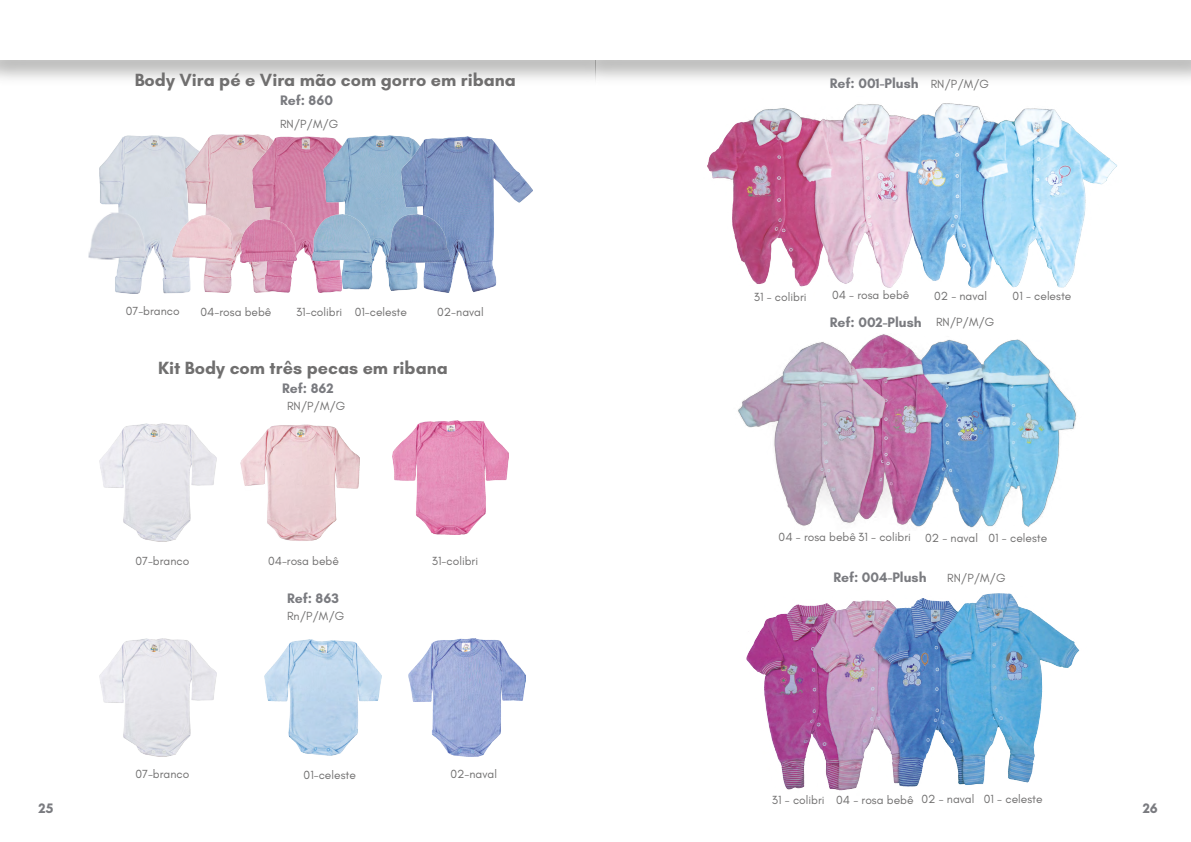
<style>
.page{position:relative;width:1191px;height:842px;background:#fff}
.page>*{position:absolute;margin:0;border:0;box-sizing:border-box;transform-origin:0 0}
.t1{font:700 18px "Glacial Indifference";color:#706f6f}
.t2{font:700 14px "Glacial Indifference";color:#7a7b80}
.t3{font:12px "Glacial Indifference";color:#706f6f}
.s1{font-weight:400;font-size:12px;color:#706f6f}
</style>
<div class="page">
<img style="left:409px;top:639px;width:117px;height:118px">
<img style="left:100px;top:136px;width:130px;height:157px">
<img style="left:88px;top:212px;width:59px;height:48px">
<img style="left:186px;top:135px;width:81px;height:157px">
<img style="left:173px;top:216px;width:61px;height:45px">
<img style="left:253px;top:136px;width:89px;height:156px">
<img style="left:240px;top:220px;width:56px;height:42px">
<img style="left:323px;top:136px;width:79px;height:154px">
<img style="left:312px;top:214px;width:60px;height:49px">
<img style="left:402px;top:136px;width:130px;height:156px">
<img style="left:387px;top:215px;width:63px;height:47px">
<img style="left:100px;top:424px;width:116px;height:118px">
<img style="left:241px;top:424px;width:119px;height:117px">
<img style="left:392px;top:420px;width:117px;height:115px">
<img style="left:100px;top:639px;width:116px;height:118px">
<img style="left:265px;top:640px;width:117px;height:116px">
<img style="left:707px;top:103px;width:410px;height:185px">
<img style="left:738px;top:334px;width:339px;height:194px">
<img style="left:746px;top:593px;width:334px;height:198px">
<p class="t2" style="left:38px;top:799px;width:16px">25</p>
<h1 class="t1" style="left:135px;top:69px;width:383px">Body Vira pé e Vira mão com gorro em ribana</h1>
<p class="t2" style="left:280px;top:92px;width:54px">Ref: 860</p>
<p class="t3" style="left:280px;top:117px;width:60px">RN/P/M/G</p>
<p class="t3" style="left:126px;top:305px;width:55px">07-branco</p>
<p class="t3" style="left:201px;top:305px;width:72px">04-rosa bebê</p>
<p class="t3" style="left:296px;top:305px;width:48px">31-colibri</p>
<p class="t3" style="left:355px;top:305px;width:54px">01-celeste</p>
<p class="t3" style="left:437px;top:305px;width:48px">02-naval</p>
<h1 class="t1" style="left:158px;top:357px;width:291px">Kit Body com três pecas em ribana</h1>
<p class="t3" style="left:287px;top:400px;width:60px">RN/P/M/G</p>
<p class="t2" style="left:282px;top:379px;width:53px">Ref: 862</p>
<p class="t3" style="left:135px;top:554px;width:55px">07-branco</p>
<p class="t3" style="left:268px;top:554px;width:72px">04-rosa bebê</p>
<p class="t3" style="left:432px;top:554px;width:48px">31-colibri</p>
<p class="t2" style="left:287px;top:589px;width:53px">Ref: 863</p>
<p class="t3" style="left:287px;top:610px;width:59px">Rn/P/M/G</p>
<p class="t3" style="left:135px;top:767px;width:55px">07-branco</p>
<p class="t3" style="left:303px;top:768px;width:54px">01-celeste</p>
<p class="t3" style="left:450px;top:767px;width:48px">02-naval</p>
<p class="t2" style="left:829px;top:74px;width:161px">Ref: 001-Plush <span class="s1">RN/P/M/G</span></p>
<p class="t3" style="left:754px;top:290px;width:54px">31 - colibri</p>
<p class="t3" style="left:832px;top:289px;width:79px">04 - rosa bebê</p>
<p class="t3" style="left:934px;top:289px;width:55px">02 - naval</p>
<p class="t2" style="left:829px;top:313px;width:166px">Ref: 002-Plush <span class="s1">RN/P/M/G</span></p>
<p class="t3" style="left:1012px;top:289px;width:60px">01 - celeste</p>
<p class="t3" style="left:778px;top:530px;width:134px">04 - rosa bebê 31 - colibri</p>
<p class="t3" style="left:925px;top:531px;width:55px">02 - naval</p>
<p class="t3" style="left:988px;top:531px;width:60px">01 - celeste</p>
<p class="t2" style="left:833px;top:569px;width:95px">Ref: 004-Plush</p>
<p class="t3" style="left:947px;top:571px;width:60px">RN/P/M/G</p>
<p class="t3" style="left:772px;top:793px;width:272px">31 - colibri 04 - rosa bebê 02 - naval 01 - celeste</p>
<p class="t2" style="left:1142px;top:799px;width:17px">26</p>
</div>
